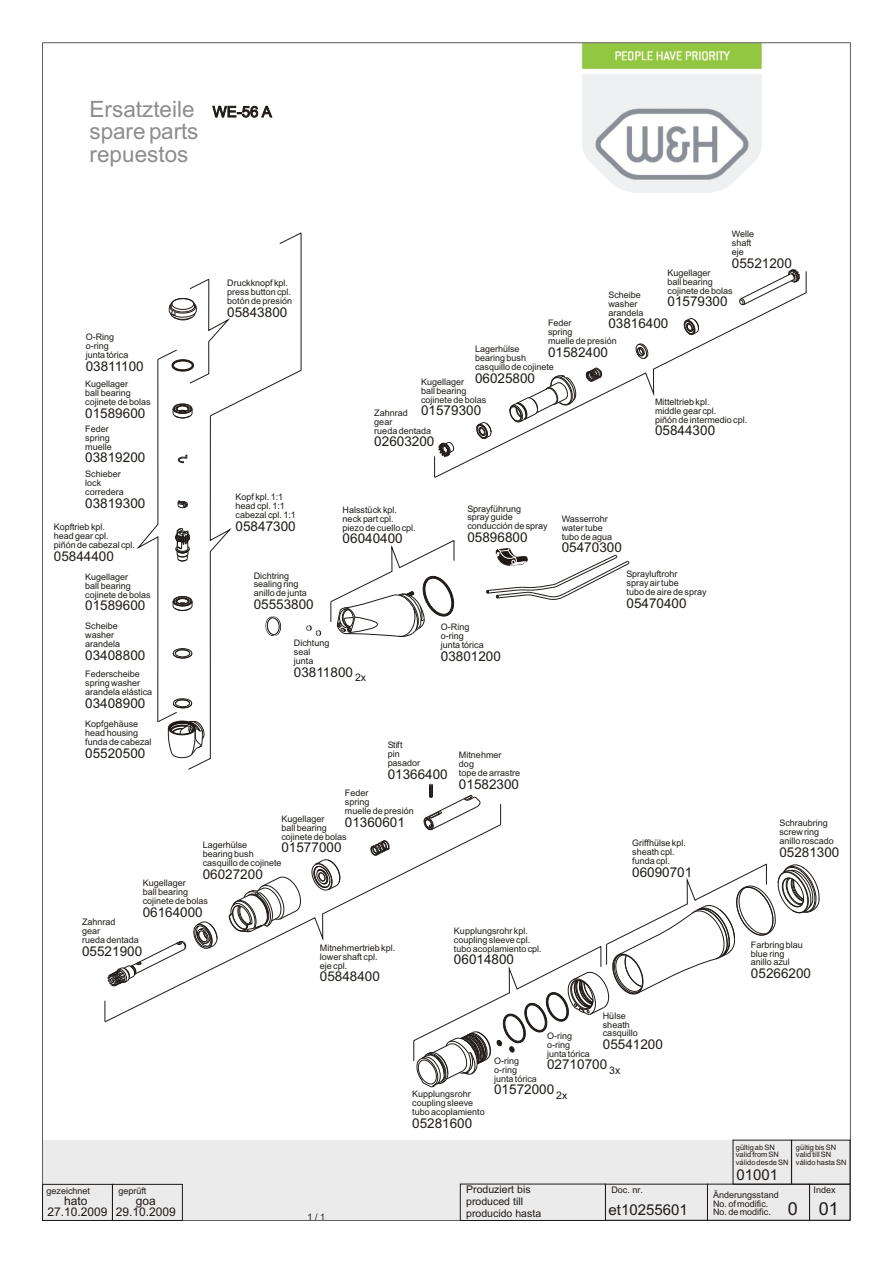
<style>
.page{position:relative;width:894px;height:1263px;background:#fff}
.page>*{position:absolute;margin:0;border:0;box-sizing:border-box;transform-origin:0 0}
.t1{font:22.5px/22.4px "Arial";color:#8c8c91}
.t2{font:18px "Arial";color:#1f1a17}
.t3{font:15px "Arial";color:#1f1a17}
.t4{font:13.5px "Arial";color:#1f1a17}
.t5{font:12px "Arial";color:#1f1a17}
.t6{font:10.5px/11.7px "Arial";color:#1f1a17}
.t7{font:9px/9px "Arial";color:#1f1a17}
.t8{font:7.5px/7.5px "Arial";color:#1f1a17}
.s1{font-size:18px}
</style>
<div class="page">
<img style="left:578px;top:43px;width:186px;height:150px">
<div style="left:43px;top:1140px;width:807px;height:81px;background:#ebebeb"></div>
<hr style="left:43px;top:42px;width:807px;height:1px;background:#615e5c">
<hr style="left:850px;top:43px;width:1px;height:1177px;background:#615e5c">
<hr style="left:43px;top:1220px;width:807px;height:1px;background:#615e5c">
<hr style="left:42px;top:43px;width:1px;height:1177px;background:#615e5c">
<svg style="left:212px;top:105px;width:60px;height:13px"></svg>
<svg style="left:42px;top:1184px;width:141px;height:37px"></svg>
<div style="left:460px;top:1184px;width:146px;height:37px;border:1px solid #1f1a17"></div>
<svg style="left:733px;top:1140px;width:117px;height:81px"></svg>
<svg style="left:789px;top:269px;width:8px;height:2px"></svg>
<svg style="left:434px;top:271px;width:373px;height:207px"></svg>
<svg style="left:486px;top:548px;width:143px;height:52px"></svg>
<svg style="left:306px;top:625px;width:15px;height:11px"></svg>
<svg style="left:331px;top:540px;width:123px;height:97px"></svg>
<svg style="left:413px;top:863px;width:407px;height:225px"></svg>
<svg style="left:188px;top:232px;width:114px;height:538px"></svg>
<svg style="left:137px;top:279px;width:93px;height:479px"></svg>
<svg style="left:423px;top:784px;width:58px;height:40px"></svg>
<svg style="left:500px;top:804px;width:1px;height:20px"></svg>
<svg style="left:105px;top:824px;width:396px;height:198px"></svg>
<svg style="left:105px;top:1001px;width:1px;height:21px"></svg>
<svg style="left:107px;top:941px;width:79px;height:46px"></svg>
<h1 class="t1" style="left:90px;top:100px;width:110px">Ersatzteile spare parts repuestos</h1>
<p class="t7" style="left:86px;top:334px;width:44px">O-Ring o-ring junta tórica</p>
<h3 class="t4" style="left:86px;top:361px;width:60px">03811100</h3>
<p class="t7" style="left:85px;top:381px;width:67px">Kugellager<br>ball bearing cojinete de bolas</p>
<h3 class="t4" style="left:85px;top:408px;width:62px">01589600</h3>
<p class="t7" style="left:85px;top:425px;width:28px">Feder spring muelle</p>
<h3 class="t4" style="left:85px;top:453px;width:62px">03819200</h3>
<p class="t7" style="left:85px;top:470px;width:40px">Schieber lock corredera</p>
<h3 class="t4" style="left:85px;top:498px;width:62px">03819300</h3>
<p class="t7" style="left:54px;top:524px;width:83px">Kopftrieb kpl.<br>head gear cpl.<br>piñón de cabezal cpl.</p>
<h3 class="t4" style="left:54px;top:551px;width:62px">05844400</h3>
<p class="t7" style="left:227px;top:279px;width:66px">Druckknopf kpl. press button cpl. botón de presión</p>
<h3 class="t4" style="left:227px;top:307px;width:62px">05843800</h3>
<p class="t7" style="left:236px;top:493px;width:62px">Kopf kpl. 1:1 head cpl. 1:1 cabezal cpl. 1:1</p>
<h3 class="t4" style="left:236px;top:521px;width:62px">05847300</h3>
<p class="t7" style="left:732px;top:230px;width:24px">Welle shaft eje</p>
<h3 class="t4" style="left:732px;top:258px;width:62px">05521200</h3>
<p class="t7" style="left:668px;top:269px;width:67px">Kugellager<br>ball bearing cojinete de bolas</p>
<h3 class="t4" style="left:668px;top:296px;width:62px">01579300</h3>
<p class="t7" style="left:608px;top:291px;width:37px">Scheibe washer arandela</p>
<h3 class="t4" style="left:608px;top:318px;width:62px">03816400</h3>
<p class="t7" style="left:548px;top:319px;width:70px">Feder<br>spring<br>muelle de presión</p>
<h3 class="t4" style="left:548px;top:347px;width:62px">01582400</h3>
<p class="t7" style="left:475px;top:346px;width:80px">Lagerhülse<br>bearing bush casquillo de cojinete</p>
<h3 class="t4" style="left:475px;top:373px;width:62px">06025800</h3>
<p class="t7" style="left:421px;top:378px;width:67px">Kugellager<br>ball bearing cojinete de bolas</p>
<h3 class="t4" style="left:421px;top:405px;width:62px">01579300</h3>
<p class="t7" style="left:655px;top:398px;width:94px">Mitteltrieb kpl.<br>middle gear cpl.<br>piñón de intermedio cpl.</p>
<h3 class="t4" style="left:655px;top:426px;width:62px">05844300</h3>
<p class="t7" style="left:374px;top:409px;width:58px">Zahnrad<br>gear<br>rueda dentada</p>
<h3 class="t4" style="left:374px;top:436px;width:62px">02603200</h3>
<p class="t7" style="left:343px;top:506px;width:75px">Halsstück kpl. neck part cpl. piezo de cuello cpl.</p>
<h3 class="t4" style="left:343px;top:534px;width:62px">06040400</h3>
<p class="t7" style="left:467px;top:505px;width:82px">Sprayführung<br>spray guide conducción de spray</p>
<h3 class="t4" style="left:467px;top:532px;width:62px">05896800</h3>
<p class="t7" style="left:562px;top:515px;width:52px">Wasserrohr water tube tubo de agua</p>
<h3 class="t4" style="left:562px;top:542px;width:62px">05470300</h3>
<p class="t7" style="left:254px;top:572px;width:55px">Dichtring sealing ring anillo de junta</p>
<h3 class="t4" style="left:254px;top:599px;width:62px">05553800</h3>
<p class="t7" style="left:294px;top:640px;width:37px">Dichtung seal junta</p>
<h3 class="t4" style="left:294px;top:667px;width:74px">03811800 <sub>2x</sub></h3>
<p class="t7" style="left:85px;top:573px;width:67px">Kugellager<br>ball bearing cojinete de bolas</p>
<h3 class="t4" style="left:85px;top:601px;width:62px">01589600</h3>
<p class="t7" style="left:85px;top:622px;width:37px">Scheibe washer arandela</p>
<h3 class="t4" style="left:85px;top:650px;width:62px">03408800</h3>
<p class="t7" style="left:441px;top:623px;width:44px">O-Ring o-ring junta tórica</p>
<h3 class="t4" style="left:441px;top:651px;width:62px">03801200</h3>
<p class="t7" style="left:85px;top:670px;width:68px">Federscheibe spring washer arandela elástica</p>
<h3 class="t4" style="left:85px;top:698px;width:62px">03408900</h3>
<p class="t7" style="left:85px;top:720px;width:68px">Kopfgehäuse head housing funda de cabezal</p>
<h3 class="t4" style="left:85px;top:748px;width:62px">05520500</h3>
<p class="t7" style="left:388px;top:741px;width:34px">Stift<br>pin pasador</p>
<h3 class="t4" style="left:388px;top:769px;width:62px">01366400</h3>
<p class="t7" style="left:459px;top:751px;width:63px">Mitnehmer<br>dog<br>tope de arrastre</p>
<h3 class="t4" style="left:459px;top:779px;width:62px">01582300</h3>
<p class="t7" style="left:345px;top:789px;width:70px">Feder<br>spring<br>muelle de presión</p>
<h3 class="t4" style="left:345px;top:817px;width:62px">01360601</h3>
<p class="t7" style="left:281px;top:815px;width:67px">Kugellager<br>ball bearing cojinete de bolas</p>
<h3 class="t4" style="left:281px;top:842px;width:62px">01577000</h3>
<p class="t7" style="left:203px;top:842px;width:80px">Lagerhülse<br>bearing bush casquillo de cojinete</p>
<h3 class="t4" style="left:203px;top:869px;width:62px">06027200</h3>
<p class="t7" style="left:143px;top:880px;width:67px">Kugellager<br>ball bearing cojinete de bolas</p>
<h3 class="t4" style="left:143px;top:907px;width:62px">06164000</h3>
<p class="t7" style="left:82px;top:918px;width:58px">Zahnrad<br>gear<br>rueda dentada</p>
<h3 class="t4" style="left:82px;top:946px;width:62px">05521900</h3>
<p class="t7" style="left:454px;top:927px;width:89px">Kupplungsrohr kpl. coupling sleeve cpl. tubo acoplamiento cpl.</p>
<h3 class="t4" style="left:454px;top:955px;width:62px">06014800</h3>
<p class="t7" style="left:320px;top:944px;width:77px">Mitnehmertrieb kpl. lower shaft cpl.<br>eje cpl.</p>
<h3 class="t4" style="left:320px;top:972px;width:62px">05848400</h3>
<p class="t7" style="left:627px;top:570px;width:82px">Sprayluftrohr<br>spray air tube<br>tubo de aire de spray</p>
<h3 class="t4" style="left:627px;top:598px;width:62px">05470400</h3>
<p class="t7" style="left:632px;top:840px;width:55px">Griffhülse kpl. sheath cpl. funda cpl.</p>
<h3 class="t4" style="left:632px;top:867px;width:62px">06090701</h3>
<p class="t7" style="left:412px;top:1090px;width:74px">Kupplungsrohr coupling sleeve tubo acoplamiento</p>
<h3 class="t4" style="left:412px;top:1118px;width:62px">05281600</h3>
<p class="t7" style="left:603px;top:1012px;width:37px">Hülse sheath casquillo</p>
<h3 class="t4" style="left:603px;top:1039px;width:62px">05541200</h3>
<p class="t7" style="left:547px;top:1032px;width:44px">O-ring o-ring junta tórica</p>
<h3 class="t4" style="left:547px;top:1060px;width:75px">02710700 <sub>3x</sub></h3>
<p class="t7" style="left:494px;top:1057px;width:44px">O-ring o-ring junta tórica</p>
<h3 class="t4" style="left:494px;top:1085px;width:75px">01572000 <sub>2x</sub></h3>
<p class="t7" style="left:779px;top:819px;width:56px">Schraubring screw ring anillo roscado</p>
<h3 class="t4" style="left:779px;top:847px;width:62px">05281300</h3>
<p class="t7" style="left:751px;top:941px;width:53px">Farbring blau blue ring anillo azul</p>
<h3 class="t4" style="left:751px;top:968px;width:62px">05266200</h3>
<p class="t8" style="left:736px;top:1144px;width:54px">gültig ab SN valid from SN válido desde SN</p>
<p class="t8" style="left:796px;top:1144px;width:52px">gültig bis SN valid till SN válido hasta SN</p>
<h3 class="t3" style="left:736px;top:1169px;width:43px">01001</h3>
<p class="t6" style="left:466px;top:1184px;width:77px">Produziert bis produced till producido hasta</p>
<p class="t7" style="left:611px;top:1187px;width:33px">Doc. nr.</p>
<p class="t7" style="left:814px;top:1187px;width:24px">Index</p>
<p class="t7" style="left:118px;top:1187px;width:30px">geprüft</p>
<p class="t7" style="left:47px;top:1187px;width:45px">gezeichnet</p>
<p class="t7" style="left:713px;top:1191px;width:86px">Änderungsstand<br>No. of modific.<br>No. de modific. <span class="s1">0</span></p>
<h3 class="t5" style="left:64px;top:1197px;width:25px">hato</h3>
<h3 class="t5" style="left:136px;top:1196px;width:22px">goa</h3>
<h2 class="t2" style="left:819px;top:1202px;width:22px">01</h2>
<h3 class="t3" style="left:608px;top:1205px;width:81px">et10255601</h3>
<h3 class="t5" style="left:48px;top:1208px;width:130px">27.10.2009 29.10.2009</h3>
<p class="t7" style="left:308px;top:1214px;width:19px">1 / 1</p>
</div>
